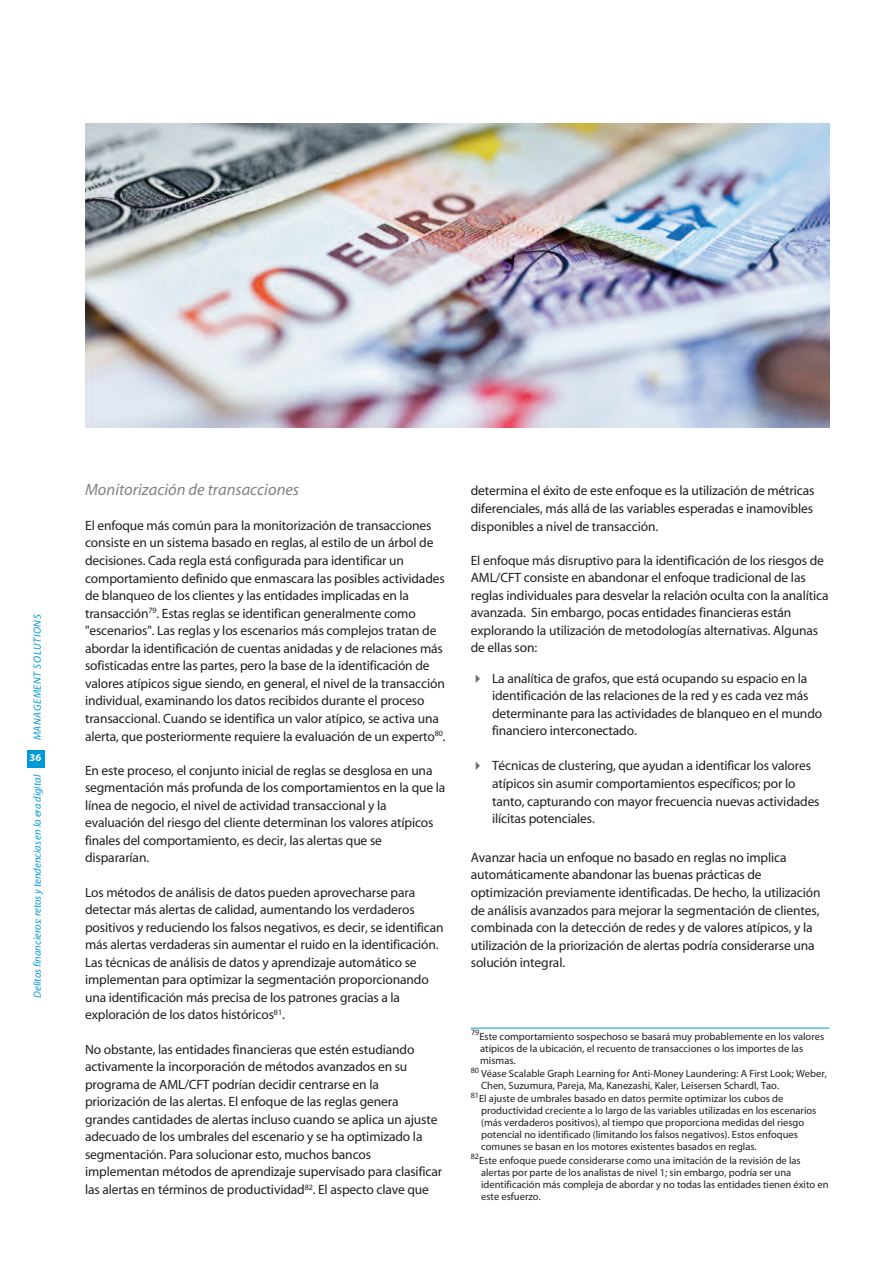
<style>
.page{position:relative;width:893px;height:1263px;background:#fff}
.page>*{position:absolute;margin:0;border:0;box-sizing:border-box;transform-origin:0 0}
.t1{font:italic 16.5px "Myriad";color:#808285}
.t2{font:13.5px/17.5px "Myriad";letter-spacing:-.01em;color:#231f20}
.t3{font:10.5px/12px "Myriad";color:#231f20}
.t4{font:italic 10.5px "Myriad";color:#0099d8}
.t5{font:italic 10.5px "Myriad";letter-spacing:.06em;color:#0099d8}
.t6{font:700 10.5px "Myriad";color:#fff}
.s1{color:#6c6d70}
</style>
<div class="page">
<div style="left:27px;top:750px;width:17px;height:17px;background:#0099d8"></div>
<hr style="left:471px;top:1028px;width:358px;height:1px;background:#0099d8">
<img style="left:85px;top:123px;width:744px;height:304px">
<p class="t5" style="left:32px;top:740px;width:127px;rotate:-90deg">MANAGEMENT SOLUTIONS</p>
<p class="t4" style="left:32px;top:998px;width:225px;rotate:-90deg">Delitos financieros: retos y tendencias en la era digital</p>
<p class="t6" style="left:30px;top:752px;width:13px">36</p>
<p class="t1" style="left:85px;top:481px;width:216px">Monitorización de transacciones</p>
<p class="t2" style="left:85px;top:517px;width:362px">El enfoque más común para la monitorización de transacciones consiste en un sistema basado en reglas, al estilo de un árbol de decisiones. Cada regla está configurada para identificar un comportamiento definido que enmascara las posibles actividades de blanqueo de los clientes y las entidades implicadas en la transacción<sup>79</sup>. Estas reglas se identifican generalmente como "escenarios". Las reglas y los escenarios más complejos tratan de abordar la identificación de cuentas anidadas y de relaciones más sofisticadas entre las partes, pero la base de la identificación de valores atípicos sigue siendo, en general, el nivel de la transacción individual, examinando los datos recibidos durante el proceso transaccional. Cuando se identifica un valor atípico, se activa una alerta, que posteriormente requiere la evaluación de un experto<sup>80</sup>.</p>
<p class="t2" style="left:85px;top:762px;width:362px">En este proceso, el conjunto inicial de reglas se desglosa en una segmentación más profunda de los comportamientos en la que la línea de negocio, el nivel de actividad transaccional y la evaluación del riesgo del cliente determinan los valores atípicos finales del comportamiento, es decir, las alertas que se dispararían.</p>
<p class="t2" style="left:85px;top:884px;width:360px">Los métodos de análisis de datos pueden aprovecharse para detectar más alertas de calidad, aumentando los verdaderos positivos y reduciendo los falsos negativos, es decir, se identifican más alertas verdaderas sin aumentar el ruido en la identificación.<br>Las técnicas de análisis de datos y aprendizaje automático se implementan para optimizar la segmentación proporcionando una identificación más precisa de los patrones gracias a la exploración de los datos históricos<sup>81</sup>.</p>
<p class="t2" style="left:85px;top:1041px;width:359px">No obstante, las entidades financieras que estén estudiando activamente la incorporación de métodos avanzados en su programa de AML/CFT podrían decidir centrarse en la priorización de las alertas. El enfoque de las reglas genera grandes cantidades de alertas incluso cuando se aplica un ajuste adecuado de los umbrales del escenario y se ha optimizado la segmentación. Para solucionar esto, muchos bancos implementan métodos de aprendizaje supervisado para clasificar las alertas en términos de productividad<sup>82</sup>. El aspecto clave que</p>
<p class="t2" style="left:471px;top:483px;width:345px;text-align:justify">determina el éxito de este enfoque es la utilización de métricas diferenciales, más allá de las variables esperadas e inamovibles disponibles a nivel de transacción.</p>
<p class="t2" style="left:471px;top:552px;width:359px">El enfoque más disruptivo para la identificación de los riesgos de AML/CFT consiste en abandonar el enfoque tradicional de las reglas individuales para desvelar la relación oculta con la analítica avanzada. Sin embargo, pocas entidades financieras están explorando la utilización de metodologías alternativas. Algunas de ellas son:</p>
<p class="t2" style="left:492px;top:670px;width:332px;text-indent:-21px"><span class="s1">✔</span> La analítica de grafos, que está ocupando su espacio en la identificación de las relaciones de la red y es cada vez más determinante para las actividades de blanqueo en el mundo financiero interconectado.</p>
<p class="t2" style="left:492px;top:758px;width:329px;text-indent:-21px"><span class="s1">✔</span> Técnicas de clustering, que ayudan a identificar los valores atípicos sin asumir comportamientos específicos; por lo tanto, capturando con mayor frecuencia nuevas actividades ilícitas potenciales.</p>
<p class="t2" style="left:471px;top:849px;width:351px">Avanzar hacia un enfoque no basado en reglas no implica automáticamente abandonar las buenas prácticas de optimización previamente identificadas. De hecho, la utilización de análisis avanzados para mejorar la segmentación de clientes, combinada con la detección de redes y de valores atípicos, y la utilización de la priorización de alertas podría considerarse una solución integral.</p>
<p class="t3" style="left:480px;top:1031px;width:346px;text-indent:-9px"><sup>79</sup>Este comportamiento sospechoso se basará muy probablemente en los valores atípicos de la ubicación, el recuento de transacciones o los importes de las mismas.</p>
<p class="t3" style="left:481px;top:1068px;width:347px;text-indent:-10px"><sup>80</sup> Véase Scalable Graph Learning for Anti-Money Laundering: A First Look; Weber,<br>Chen, Suzumura, Pareja, Ma, Kanezashi, Kaler, Leisersen Schardl, Tao.</p>
<p class="t3" style="left:481px;top:1093px;width:337px;text-indent:-10px"><sup>81</sup>El ajuste de umbrales basado en datos permite optimizar los cubos de productividad creciente a lo largo de las variables utilizadas en los escenarios (más verdaderos positivos), al tiempo que proporciona medidas del riesgo potencial no identificado (limitando los falsos negativos). Estos enfoques comunes se basan en los motores existentes basados en reglas.</p>
<p class="t3" style="left:481px;top:1154px;width:349px;text-indent:-10px"><sup>82</sup>Este enfoque puede considerarse como una imitación de la revisión de las alertas por parte de los analistas de nivel 1; sin embargo, podría ser una identificación más compleja de abordar y no todas las entidades tienen éxito en este esfuerzo.</p>
</div>
